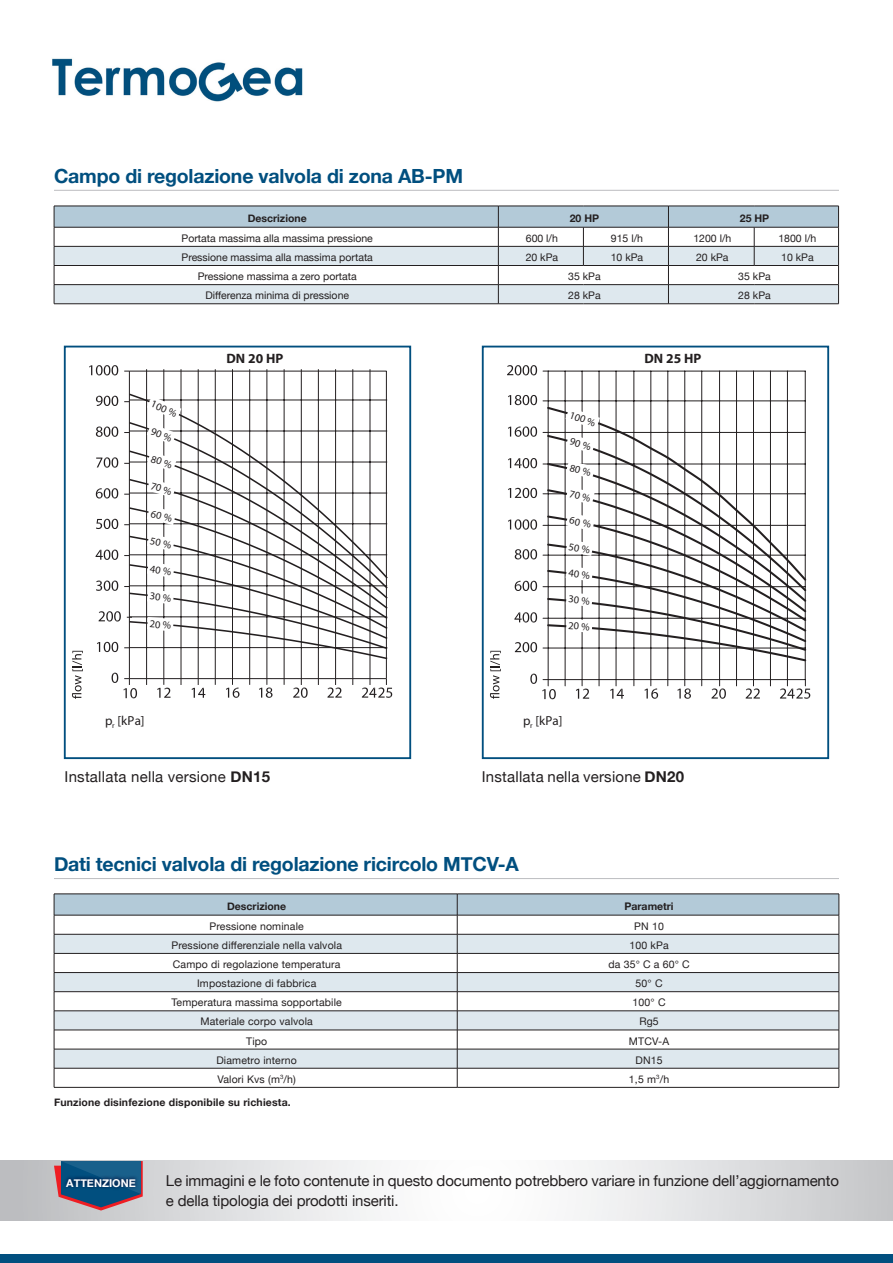
<style>
.page{position:relative;width:893px;height:1263px;background:#fff}
.page>*{position:absolute;margin:0;border:0;box-sizing:border-box;transform-origin:0 0}
.t1{font:700 19.5px "Helvetica Neue";letter-spacing:-.01em;color:#014f7f}
.t2{font:15px/19.5px "Helvetica Neue";letter-spacing:-.01em;color:#231f20}
.t3{font:15px "Helvetica Neue";letter-spacing:.015em;color:#231f20}
.t4{font:700 13.65px "Myriad Pro";color:#231f20}
.t5{font:13.05px "Myriad Pro";letter-spacing:.015em;color:#231f20}
.punti_elenco{font:700 10.8px "Helvetica Neue";color:#fff}
.t6{font:10.65px "Myriad Pro";color:#231f20}
.t7{font:10.5px "Helvetica Neue";letter-spacing:.015em;color:#231f20}
.t8{font:700 10.5px "Helvetica Neue";letter-spacing:.015em;color:#231f20}
.s1{font-weight:700}
</style>
<div class="page">
<svg style="left:0;top:1161px;width:893px;height:59px"></svg>
<svg style="left:54px;top:1161px;width:89px;height:49px;background:#576886"></svg>
<svg style="left:63px;top:1174px;width:76px;height:16px"></svg>
<div style="left:64px;top:346px;width:347px;height:413px;border:2px solid #014f7f"></div>
<svg style="left:112px;top:673px;width:6px;height:10px"></svg>
<svg style="left:97px;top:642px;width:21px;height:10px"></svg>
<svg style="left:99px;top:611px;width:22px;height:10px"></svg>
<svg style="left:96px;top:580px;width:22px;height:11px"></svg>
<svg style="left:96px;top:550px;width:22px;height:10px"></svg>
<svg style="left:89px;top:365px;width:29px;height:10px"></svg>
<svg style="left:293px;top:679px;width:15px;height:19px"></svg>
<svg style="left:226px;top:679px;width:13px;height:19px"></svg>
<svg style="left:259px;top:679px;width:13px;height:19px"></svg>
<svg style="left:192px;top:679px;width:13px;height:19px"></svg>
<svg style="left:157px;top:679px;width:14px;height:19px"></svg>
<svg style="left:124px;top:678px;width:13px;height:20px"></svg>
<svg style="left:96px;top:519px;width:22px;height:10px"></svg>
<svg style="left:129px;top:371px;width:258px;height:308px"></svg>
<svg style="left:96px;top:488px;width:22px;height:10px"></svg>
<svg style="left:96px;top:457px;width:22px;height:11px"></svg>
<svg style="left:96px;top:426px;width:22px;height:11px"></svg>
<svg style="left:96px;top:396px;width:22px;height:10px"></svg>
<hr style="left:146px;top:369px;width:1px;height:310px;background:#231f20">
<hr style="left:164px;top:369px;width:1px;height:310px;background:#231f20">
<hr style="left:181px;top:369px;width:1px;height:310px;background:#231f20">
<hr style="left:198px;top:369px;width:1px;height:310px;background:#231f20">
<hr style="left:215px;top:369px;width:1px;height:310px;background:#231f20">
<hr style="left:232px;top:369px;width:1px;height:310px;background:#231f20">
<hr style="left:249px;top:369px;width:1px;height:310px;background:#231f20">
<hr style="left:267px;top:369px;width:1px;height:310px;background:#231f20">
<hr style="left:284px;top:369px;width:1px;height:310px;background:#231f20">
<hr style="left:301px;top:369px;width:1px;height:310px;background:#231f20">
<hr style="left:318px;top:369px;width:1px;height:310px;background:#231f20">
<hr style="left:335px;top:369px;width:1px;height:310px;background:#231f20">
<hr style="left:353px;top:369px;width:1px;height:310px;background:#231f20">
<hr style="left:370px;top:369px;width:1px;height:310px;background:#231f20">
<svg style="left:127px;top:392px;width:261px;height:268px"></svg>
<svg style="left:327px;top:679px;width:15px;height:19px"></svg>
<svg style="left:362px;top:679px;width:30px;height:19px"></svg>
<svg style="left:72px;top:651px;width:11px;height:48px"></svg>
<div style="left:482px;top:346px;width:347px;height:413px;border:2px solid #014f7f"></div>
<svg style="left:515px;top:642px;width:22px;height:10px"></svg>
<svg style="left:514px;top:612px;width:23px;height:10px"></svg>
<svg style="left:515px;top:581px;width:22px;height:10px"></svg>
<svg style="left:515px;top:549px;width:22px;height:10px"></svg>
<svg style="left:507px;top:365px;width:30px;height:10px"></svg>
<svg style="left:711px;top:680px;width:15px;height:19px"></svg>
<svg style="left:644px;top:680px;width:14px;height:19px"></svg>
<svg style="left:677px;top:680px;width:14px;height:19px"></svg>
<svg style="left:610px;top:680px;width:14px;height:19px"></svg>
<svg style="left:576px;top:680px;width:13px;height:19px"></svg>
<svg style="left:530px;top:674px;width:26px;height:25px"></svg>
<svg style="left:508px;top:519px;width:29px;height:11px"></svg>
<svg style="left:508px;top:488px;width:29px;height:10px"></svg>
<svg style="left:508px;top:458px;width:29px;height:10px"></svg>
<svg style="left:508px;top:426px;width:29px;height:11px"></svg>
<svg style="left:508px;top:395px;width:29px;height:10px"></svg>
<svg style="left:746px;top:680px;width:14px;height:18px"></svg>
<svg style="left:780px;top:680px;width:30px;height:19px"></svg>
<svg style="left:547px;top:370px;width:259px;height:310px"></svg>
<svg style="left:546px;top:405px;width:261px;height:258px"></svg>
<svg style="left:490px;top:651px;width:11px;height:48px"></svg>
<hr style="left:54px;top:190px;width:785px;height:1px;background:#bcbdc0">
<svg style="left:54px;top:206px;width:784px;height:98px"></svg>
<hr style="left:583px;top:284px;width:85px;height:1px;background:#231f20">
<hr style="left:668px;top:284px;width:86px;height:1px;background:#231f20">
<svg style="left:668px;top:206px;width:1px;height:97px"></svg>
<hr style="left:754px;top:284px;width:85px;height:1px;background:#231f20">
<svg style="left:838px;top:206px;width:1px;height:97px"></svg>
<hr style="left:498px;top:303px;width:85px;height:1px;background:#231f20">
<hr style="left:583px;top:303px;width:85px;height:1px;background:#231f20">
<hr style="left:668px;top:303px;width:86px;height:1px;background:#231f20">
<hr style="left:754px;top:303px;width:85px;height:1px;background:#231f20">
<hr style="left:54px;top:878px;width:785px;height:1px;background:#bcbdc0">
<hr style="left:457px;top:1087px;width:382px;height:1px;background:#231f20">
<svg style="left:54px;top:894px;width:785px;height:193px"></svg>
<hr style="left:54px;top:1087px;width:403px;height:1px;background:#231f20">
<svg style="left:839px;top:894px;width:1px;height:193px"></svg>
<div style="left:0;top:1254px;width:893px;height:9px;background:#014f7f"></div>
<img style="left:52px;top:58px;width:251px;height:44px">
<svg style="left:147px;top:617px;width:27px;height:14px"></svg>
<svg style="left:147px;top:589px;width:27px;height:15px"></svg>
<svg style="left:147px;top:561px;width:28px;height:17px"></svg>
<svg style="left:147px;top:534px;width:28px;height:17px"></svg>
<svg style="left:147px;top:506px;width:29px;height:19px"></svg>
<svg style="left:147px;top:396px;width:34px;height:48px"></svg>
<svg style="left:147px;top:451px;width:30px;height:21px"></svg>
<svg style="left:147px;top:479px;width:29px;height:19px"></svg>
<svg style="left:566px;top:619px;width:27px;height:14px"></svg>
<svg style="left:566px;top:592px;width:27px;height:15px"></svg>
<svg style="left:566px;top:566px;width:27px;height:15px"></svg>
<svg style="left:566px;top:539px;width:27px;height:17px"></svg>
<svg style="left:566px;top:512px;width:29px;height:19px"></svg>
<svg style="left:565px;top:407px;width:35px;height:46px"></svg>
<svg style="left:566px;top:460px;width:29px;height:19px"></svg>
<svg style="left:566px;top:487px;width:29px;height:18px"></svg>
<p class="t1" style="left:54px;top:160px;width:411px">Campo di regolazione valvola di zona AB-PM</p>
<p class="t8" style="left:248px;top:210px;width:61px">Descrizione</p>
<p class="t8" style="left:570px;top:210px;width:31px">20 HP</p>
<p class="t8" style="left:740px;top:210px;width:31px">25 HP</p>
<p class="t7" style="left:182px;top:230px;width:193px">Portata massima alla massima pressione</p>
<p class="t7" style="left:526px;top:230px;width:34px">600 l/h</p>
<p class="t7" style="left:611px;top:230px;width:34px">915 l/h</p>
<p class="t7" style="left:693px;top:230px;width:39px">1200 l/h</p>
<p class="t7" style="left:778px;top:230px;width:39px">1800 l/h</p>
<p class="t7" style="left:182px;top:250px;width:193px">Pressione massima alla massima portata</p>
<p class="t7" style="left:526px;top:250px;width:34px">20 kPa</p>
<p class="t7" style="left:611px;top:250px;width:34px">10 kPa</p>
<p class="t7" style="left:696px;top:250px;width:34px">20 kPa</p>
<p class="t7" style="left:781px;top:250px;width:34px">10 kPa</p>
<p class="t7" style="left:198px;top:269px;width:161px">Pressione massima a zero portata</p>
<p class="t7" style="left:568px;top:269px;width:34px">35 kPa</p>
<p class="t7" style="left:738px;top:269px;width:34px">35 kPa</p>
<p class="t7" style="left:205px;top:288px;width:145px">Differenza minima di pressione</p>
<p class="t7" style="left:568px;top:288px;width:34px">28 kPa</p>
<p class="t7" style="left:738px;top:288px;width:34px">28 kPa</p>
<h3 class="t4" style="left:226px;top:350px;width:59px">DN 20 HP</h3>
<h3 class="t4" style="left:644px;top:350px;width:59px">DN 25 HP</h3>
<p class="t6" style="left:154px;top:397px;width:28px;rotate:23deg">100 %</p>
<p class="t6" style="left:572px;top:408px;width:28px;rotate:19deg">100 %</p>
<p class="t5" style="left:105px;top:713px;width:41px">p<sub>r</sub> [kPa]</p>
<p class="t5" style="left:523px;top:713px;width:41px">p<sub>r</sub> [kPa]</p>
<p class="t3" style="left:65px;top:766px;width:207px">Installata nella versione <span class="s1">DN15</span></p>
<p class="t3" style="left:482px;top:766px;width:204px">Installata nella versione <span class="s1">DN20</span></p>
<p class="t1" style="left:54px;top:849px;width:466px">Dati tecnici valvola di regolazione ricircolo MTCV-A</p>
<p class="t8" style="left:227px;top:898px;width:61px">Descrizione</p>
<p class="t8" style="left:624px;top:898px;width:51px">Parametri</p>
<p class="t7" style="left:210px;top:918px;width:96px">Pressione nominale</p>
<p class="t7" style="left:634px;top:918px;width:31px">PN 10</p>
<p class="t7" style="left:171px;top:937px;width:172px">Pressione differenziale nella valvola</p>
<p class="t7" style="left:629px;top:937px;width:41px">100 kPa</p>
<p class="t7" style="left:173px;top:957px;width:169px">Campo di regolazione temperatura</p>
<p class="t7" style="left:608px;top:957px;width:83px">da 35° C a 60° C</p>
<p class="t7" style="left:197px;top:976px;width:121px">Impostazione di fabbrica</p>
<p class="t7" style="left:636px;top:976px;width:29px">50° C</p>
<p class="t7" style="left:172px;top:995px;width:172px">Temperatura massima sopportabile</p>
<p class="t7" style="left:633px;top:995px;width:35px">100° C</p>
<p class="t7" style="left:201px;top:1014px;width:114px">Materiale corpo valvola</p>
<p class="t7" style="left:639px;top:1014px;width:21px">Rg5</p>
<p class="t7" style="left:246px;top:1033px;width:23px">Tipo</p>
<p class="t7" style="left:629px;top:1033px;width:42px">MTCV-A</p>
<p class="t7" style="left:216px;top:1052px;width:82px">Diametro interno</p>
<p class="t7" style="left:635px;top:1052px;width:29px">DN15</p>
<p class="t7" style="left:217px;top:1071px;width:80px">Valori Kvs (m<sup>3</sup>/h)</p>
<p class="t7" style="left:629px;top:1071px;width:42px">1,5 m<sup>3</sup>/h</p>
<p class="t8" style="left:54px;top:1094px;width:238px">Funzione disinfezione disponibile su richiesta.</p>
<p class="punti_elenco" style="left:66px;top:1174px;width:71px">ATTENZIONE</p>
<p class="t2" style="left:166px;top:1172px;width:675px">Le immagini e le foto contenute in questo documento potrebbero variare in funzione dell’aggiornamento e della tipologia dei prodotti inseriti.</p>
</div>
